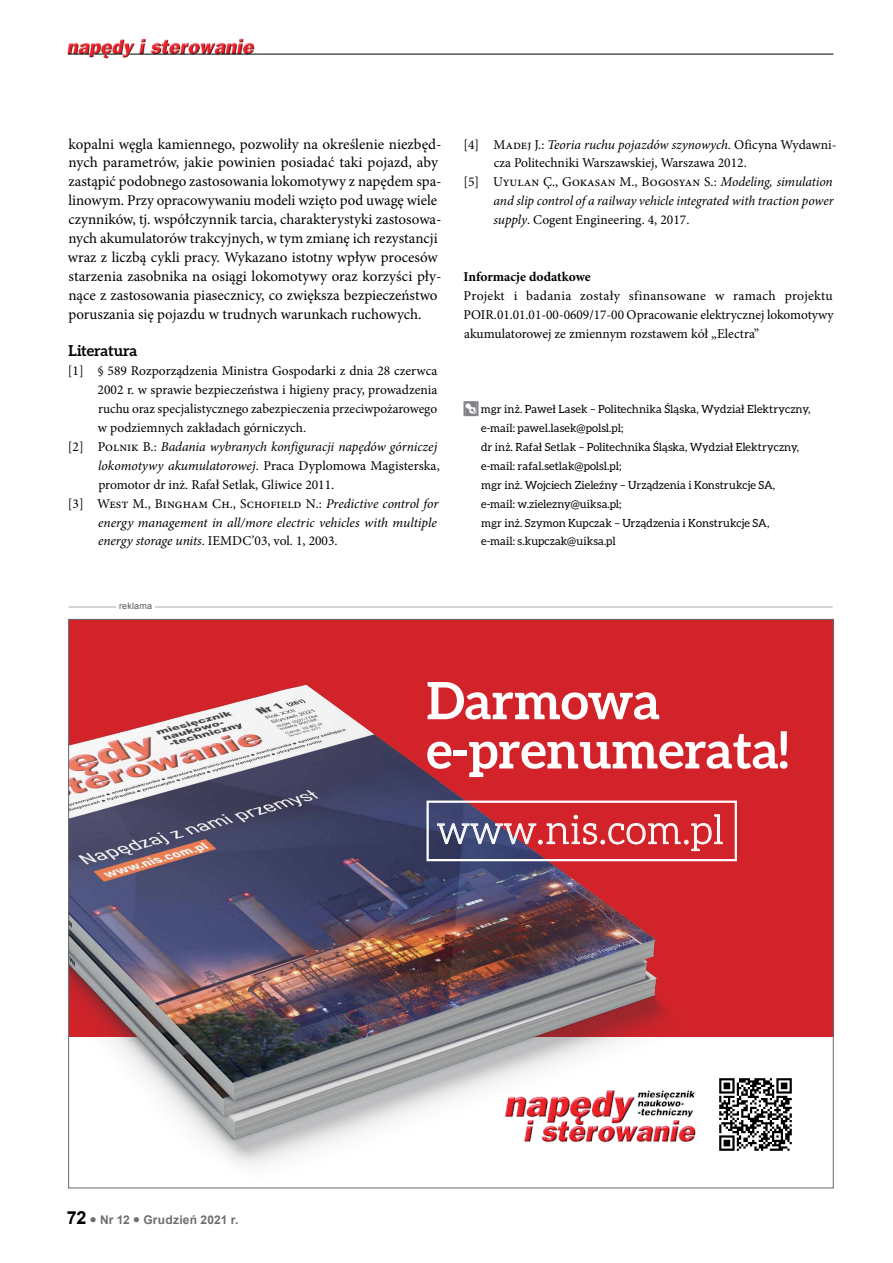
<style>
.page{position:relative;width:893px;height:1263px;background:#fff}
.page>*{position:absolute;margin:0;border:0;box-sizing:border-box;transform-origin:0 0}
.t1{font:700 51.45px/49.2px "Aleo";color:#fff}
.t2{font:300 39.75px "Aleo";color:#fff}
.t3{font:15px/18.9px "Minion Pro";color:#000}
.t4{font:700 15px "Aleo";letter-spacing:-.005em;color:#000}
.t5{font:13.5px/18.9px "Minion Pro";color:#000;text-align:justify}
.t6{font:italic 13.5px "Minion Pro";letter-spacing:-.005em;color:#000}
.t7{font:700 13.5px "Minion Pro";color:#000}
.t8{font:700 12px "Arial";letter-spacing:.02em;color:#6d6e71}
.t9{font:11.25px/18.9px "Aleo";letter-spacing:.01em;color:#000}
.t10{font:9px "Arial";letter-spacing:.02em;color:#58595b}
.s1{font-style:normal}
.s2{font-style:italic}
.s3{font-size:18px;color:#000}
</style>
<div class="page">
<img style="left:67px;top:38px;width:190px;height:21px">
<hr style="left:129px;top:54px;width:704px;height:1px;background:#000">
<svg style="left:68px;top:54px;width:55px;height:1px"></svg>
<hr style="left:463px;top:401px;width:3px;height:15px;background:#808285">
<div style="left:69px;top:619px;width:764px;height:418px;background:#d2232a"></div>
<img style="left:70px;top:684px;width:630px;height:483px">
<div style="left:426px;top:800px;width:311px;height:61px;border:2px solid #fff"></div>
<svg style="left:437px;top:795px;width:286px;height:56px"></svg>
<img style="left:719px;top:1078px;width:73px;height:73px">
<img style="left:502px;top:1088px;width:198px;height:57px">
<hr style="left:69px;top:607px;width:764px;height:1px;background:#a7a9ac">
<div style="left:116px;top:602px;width:39px;height:10px;background:#fff"></div>
<svg style="left:466px;top:401px;width:12px;height:15px"></svg>
<p class="t3" style="left:68px;top:134px;width:375px">kopalni węgla kamiennego, pozwoliły na określenie niezbęd&shy;nych parametrów, jakie powinien posiadać taki pojazd, aby zastąpić podobnego zastosowania lokomotywy z napędem spa&shy;linowym. Przy opracowywaniu modeli wzięto pod uwagę wiele czynników, tj. współczynnik tarcia, charakterystyki zastosowa&shy;nych akumulatorów trakcyjnych, w tym zmianę ich rezystancji wraz z liczbą cykli pracy. Wykazano istotny wpływ procesów starzenia zasobnika na osiągi lokomotywy oraz korzyści pły&shy;nące z zastosowania piasecznicy, co zwiększa bezpieczeństwo poruszania się pojazdu w trudnych warunkach ruchowych.</p>
<p class="t4" style="left:69px;top:342px;width:70px">Literatura</p>
<p class="t5" style="left:68px;top:362px;width:371px">[1] § 589 Rozporządzenia Ministra Gospodarki z dnia 28 czerwca</p>
<p class="t5" style="left:98px;top:381px;width:341px">2002 r. w sprawie bezpieczeństwa i higieny pracy, prowadzenia</p>
<p class="t5" style="left:98px;top:399px;width:340px">ruchu oraz specjalistycznego zabezpieczenia przeciwpożarowego</p>
<p class="t5" style="left:98px;top:418px;width:210px">w podziemnych zakładach górniczych.</p>
<p class="t6" style="left:68px;top:437px;width:371px"><span class="s1">[2] Polnik B.:</span> Badania wybranych konfiguracji napędów górniczej</p>
<p class="t5" style="left:98px;top:456px;width:343px"><span class="s2">lokomotywy akumulatorowej</span>. Praca Dyplomowa Magisterska,</p>
<p class="t5" style="left:98px;top:475px;width:237px">promotor dr inż. Rafał Setlak, Gliwice 2011.</p>
<p class="t5" style="left:68px;top:494px;width:372px">[3] West M., Bingham Ch., Schofield N.: <span class="s2">Predictive control for</span></p>
<p class="t6" style="left:98px;top:513px;width:340px">energy management in all/more electric vehicles with multiple</p>
<p class="t5" style="left:98px;top:532px;width:241px"><span class="s2">energy storage units</span>. IEMDC’03, vol. 1, 2003.</p>
<p class="t10" style="left:119px;top:600px;width:35px">reklama</p>
<p class="t6" style="left:463px;top:135px;width:375px"><span class="s1">[4] Madej J.:</span> Teoria ruchu pojazdów szynowych. <span class="s1">Oficyna Wydawni-</span></p>
<p class="t5" style="left:494px;top:154px;width:254px">cza Politechniki Warszawskiej, Warszawa 2012.</p>
<p class="t5" style="left:463px;top:173px;width:371px">[5] Uyulan Ç., Gokasan M., Bogosyan S.: <span class="s2">Modeling, simulation</span></p>
<p class="t6" style="left:494px;top:192px;width:342px">and slip control of a railway vehicle integrated with traction power</p>
<p class="t5" style="left:494px;top:210px;width:197px"><span class="s2">supply</span>. Cogent Engineering. 4, 2017.</p>
<p class="t7" style="left:464px;top:267px;width:129px">Informacje dodatkowe</p>
<p class="t5" style="left:464px;top:286px;width:372px">Projekt i badania zostały sfinansowane w ramach projektu POIR.01.01.01-00-0609/17-00 Opracowanie elektrycznej lokomotywy akumulatorowej ze zmiennym rozstawem kół „Electra”</p>
<p class="t9" style="left:481px;top:400px;width:331px">mgr inż. Paweł Lasek – Politechnika Śląska, Wydział Elektryczny, e-mail: pawel.lasek@polsl.pl;<br>dr inż. Rafał Setlak – Politechnika Śląska, Wydział Elektryczny, e-mail: rafal.setlak@polsl.pl;<br>mgr inż. Wojciech Zieleźny – Urządzenia i Konstrukcje SA, e-mail: w.zielezny@uiksa.pl;<br>mgr inż. Szymon Kupczak – Urządzenia i Konstrukcje SA,<br>e-mail: s.kupczak@uiksa.pl</p>
<h1 class="t1" style="left:426px;top:675px;width:363px">Darmowa e-prenumerata!</h1>
<p class="t8" style="left:67px;top:1212px;width:173px"><span class="s3">72</span> ● Nr 12 ● Grudzień 2021 r.</p>
<h2 class="t2" style="left:437px;top:808px;width:289px">www.nis.com.pl</h2>
</div>
